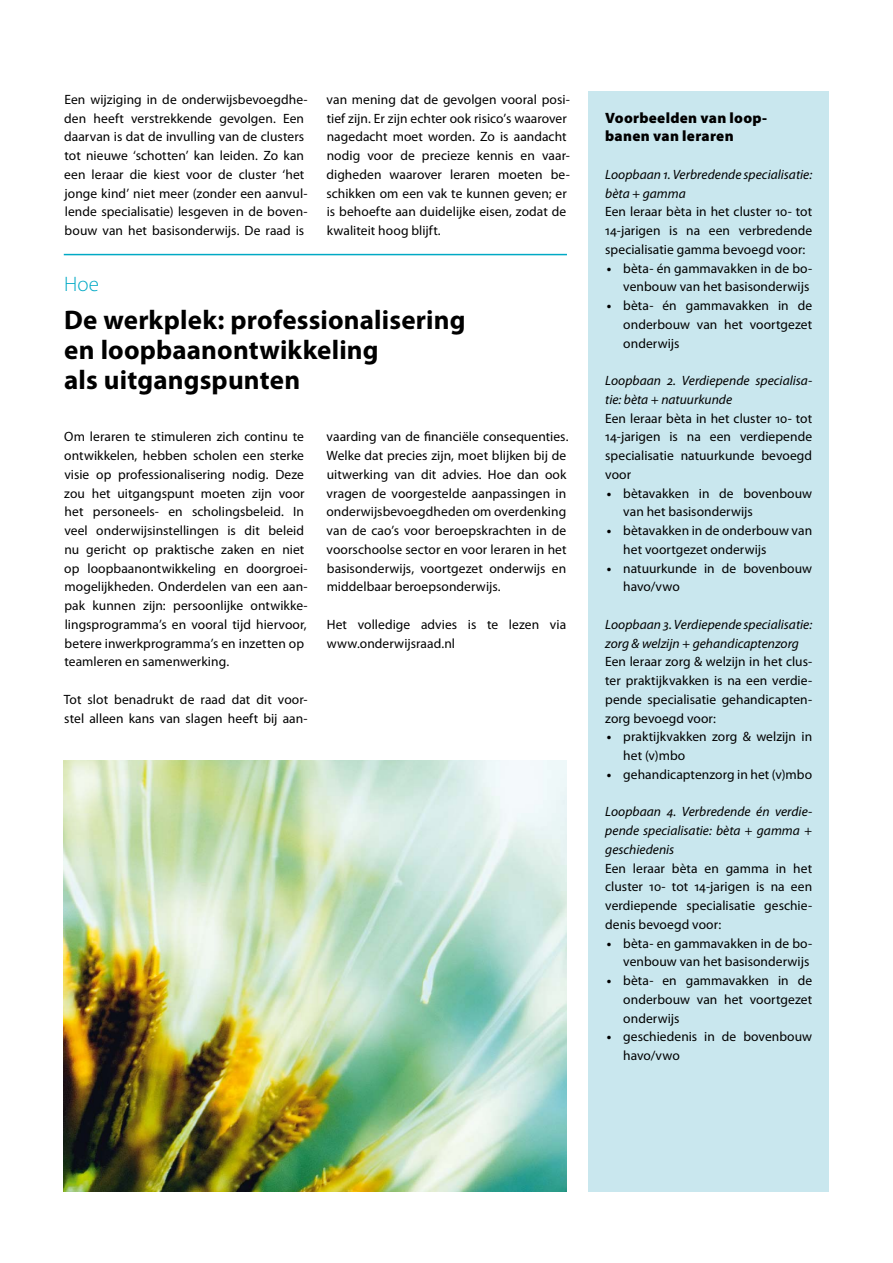
<style>
.page{position:relative;width:893px;height:1263px;background:#fff}
.page>*{position:absolute;margin:0;border:0;box-sizing:border-box;transform-origin:0 0}
.Kop__Bold__18pt{font:700 27px/30px "Myriad Pro";letter-spacing:.005em;color:#000}
.Kop__Bold__18pt-2{font:300 21px "Myriad Pro";color:#00a9c5}
.Streamer__tussenkop{font:900 15px/18.8px "Myriad Pro";letter-spacing:.02em;color:#000}
.Plat__Regular_9pt{font:13.5px/18.8px "Myriad Pro";letter-spacing:.005em;color:#000}
.Broodtekst_opsommi{font:13.5px/18.8px "Myriad Pro";letter-spacing:.005em;color:#000}
.Plat__Regular_9pt-2{font:italic 13.5px/18.8px "Myriad Pro";letter-spacing:.005em;color:#000}
.s1{font-weight:700}
</style>
<div class="page">
<img style="left:64px;top:760px;width:503px;height:431px">
<hr style="left:64px;top:254px;width:503px;height:1px;background:#00a9c5">
<div style="left:588px;top:91px;width:241px;height:1100px;background:#c9e7ee"></div>
<p class="Plat__Regular_9pt" style="left:64px;top:90px;width:245px">Een wijziging in de onderwijsbevoegdhe&shy;den heeft verstrekkende gevolgen. Een daarvan is dat de invulling van de clusters tot nieuwe ‘schotten’ kan leiden. Zo kan een leraar die kiest voor de cluster ‘het jonge kind’ niet meer (zonder een aanvul&shy;lende specialisatie) lesgeven in de boven&shy;bouw van het basisonderwijs. De raad is</p>
<p class="Plat__Regular_9pt" style="left:326px;top:90px;width:245px">van mening dat de gevolgen vooral posi&shy;tief zijn. Er zijn echter ook risico’s waarover nagedacht moet worden. Zo is aandacht nodig voor de precieze kennis en vaar&shy;digheden waarover leraren moeten be&shy;schikken om een vak te kunnen geven; er is behoefte aan duidelijke eisen, zodat de kwaliteit hoog blijft.</p>
<p class="Kop__Bold__18pt-2" style="left:64px;top:272px;width:36px">Hoe</p>
<p class="Kop__Bold__18pt" style="left:64px;top:305px;width:403px">De werkplek: professionalisering en loopbaanontwikkeling<br>als uitgangspunten</p>
<p class="Plat__Regular_9pt" style="left:64px;top:427px;width:245px">Om leraren te stimuleren zich continu te ontwikkelen, hebben scholen een sterke visie op professionalisering nodig. Deze zou het uitgangspunt moeten zijn voor het personeels- en scholingsbeleid. In veel onderwijsinstellingen is dit beleid nu gericht op praktische zaken en niet op loopbaanontwikkeling en doorgroei&shy;mogelijkheden. Onderdelen van een aan&shy;pak kunnen zijn: persoonlijke ontwikke&shy;lingsprogramma’s en vooral tijd hiervoor, betere inwerkprogramma’s en inzetten op teamleren en samenwerking.</p>
<p class="Plat__Regular_9pt" style="left:64px;top:690px;width:245px">Tot slot benadrukt de raad dat dit voor&shy;stel alleen kans van slagen heeft bij aan-</p>
<p class="Plat__Regular_9pt" style="left:326px;top:427px;width:244px">vaarding van de financiële consequenties.<br>Welke dat precies zijn, moet blijken bij de uitwerking van dit advies. Hoe dan ook vragen de voorgestelde aanpassingen in onderwijsbevoegdheden om overdenking van de cao’s voor beroepskrachten in de voorschoolse sector en voor leraren in het basisonderwijs, voortgezet onderwijs en middelbaar beroepsonderwijs.</p>
<p class="Plat__Regular_9pt" style="left:327px;top:615px;width:241px">Het volledige advies is te lezen via www.onderwijsraad.nl</p>
<p class="Streamer__tussenkop" style="left:605px;top:108px;width:163px">Voorbeelden van loop&shy;banen van leraren</p>
<p class="Plat__Regular_9pt-2" style="left:605px;top:165px;width:208px">Loopbaan 1. Verbredende specialisatie: bèta + gamma</p>
<p class="Plat__Regular_9pt" style="left:605px;top:202px;width:208px;text-align:justify">Een leraar bèta in het cluster 10- tot 14-jarigen is na een verbredende specialisatie gamma bevoegd voor:</p>
<p class="Broodtekst_opsommi" style="left:607px;top:258px;width:207px;text-align:right"><span class="s1">•</span> bèta- én gammavakken in de bo&shy;venbouw van het basisonderwijs</p>
<p class="Broodtekst_opsommi" style="left:623px;top:296px;width:190px;text-align:justify;text-indent:-16px"><span class="s1">•</span> bèta- én gammavakken in de onderbouw van het voortgezet onderwijs</p>
<p class="Plat__Regular_9pt-2" style="left:605px;top:371px;width:208px">Loopbaan 2. Verdiepende specialisa&shy;tie: bèta + natuurkunde</p>
<p class="Plat__Regular_9pt" style="left:605px;top:408px;width:208px;text-align:justify">Een leraar bèta in het cluster 10- tot 14-jarigen is na een verdiepende specialisatie natuurkunde bevoegd voor</p>
<p class="Broodtekst_opsommi" style="left:623px;top:483px;width:190px;text-indent:-16px"><span class="s1">•</span> bètavakken in de bovenbouw van het basisonderwijs</p>
<p class="Broodtekst_opsommi" style="left:623px;top:521px;width:190px;text-indent:-16px"><span class="s1">•</span> bètavakken in de onderbouw van het voortgezet onderwijs</p>
<p class="Broodtekst_opsommi" style="left:623px;top:558px;width:190px;text-indent:-16px"><span class="s1">•</span> natuurkunde in de bovenbouw havo/vwo</p>
<p class="Plat__Regular_9pt-2" style="left:605px;top:615px;width:208px">Loopbaan 3. Verdiepende specialisatie: zorg &amp; welzijn + gehandicaptenzorg</p>
<p class="Plat__Regular_9pt" style="left:605px;top:652px;width:208px;text-align:justify">Een leraar zorg &amp; welzijn in het clus&shy;ter praktijkvakken is na een verdie&shy;pende specialisatie gehandicapten&shy;zorg bevoegd voor:</p>
<p class="Broodtekst_opsommi" style="left:623px;top:727px;width:190px;text-indent:-16px"><span class="s1">•</span> praktijkvakken zorg &amp; welzijn in het (v)mbo</p>
<p class="Broodtekst_opsommi" style="left:607px;top:765px;width:207px"><span class="s1">•</span> gehandicaptenzorg in het (v)mbo</p>
<p class="Plat__Regular_9pt-2" style="left:605px;top:803px;width:208px;text-align:justify">Loopbaan 4. Verbredende én verdie&shy;pende specialisatie: bèta + gamma + geschiedenis</p>
<p class="Plat__Regular_9pt" style="left:605px;top:858px;width:208px;text-align:justify">Een leraar bèta en gamma in het cluster 10- tot 14-jarigen is na een verdiepende specialisatie geschie&shy;denis bevoegd voor:</p>
<p class="Broodtekst_opsommi" style="left:607px;top:933px;width:207px;text-align:right"><span class="s1">•</span> bèta- en gammavakken in de bo&shy;venbouw van het basisonderwijs</p>
<p class="Broodtekst_opsommi" style="left:623px;top:971px;width:190px;text-align:justify;text-indent:-16px"><span class="s1">•</span> bèta- en gammavakken in de onderbouw van het voortgezet onderwijs</p>
<p class="Broodtekst_opsommi" style="left:623px;top:1027px;width:190px;text-indent:-16px"><span class="s1">•</span> geschiedenis in de bovenbouw havo/vwo</p>
</div>
